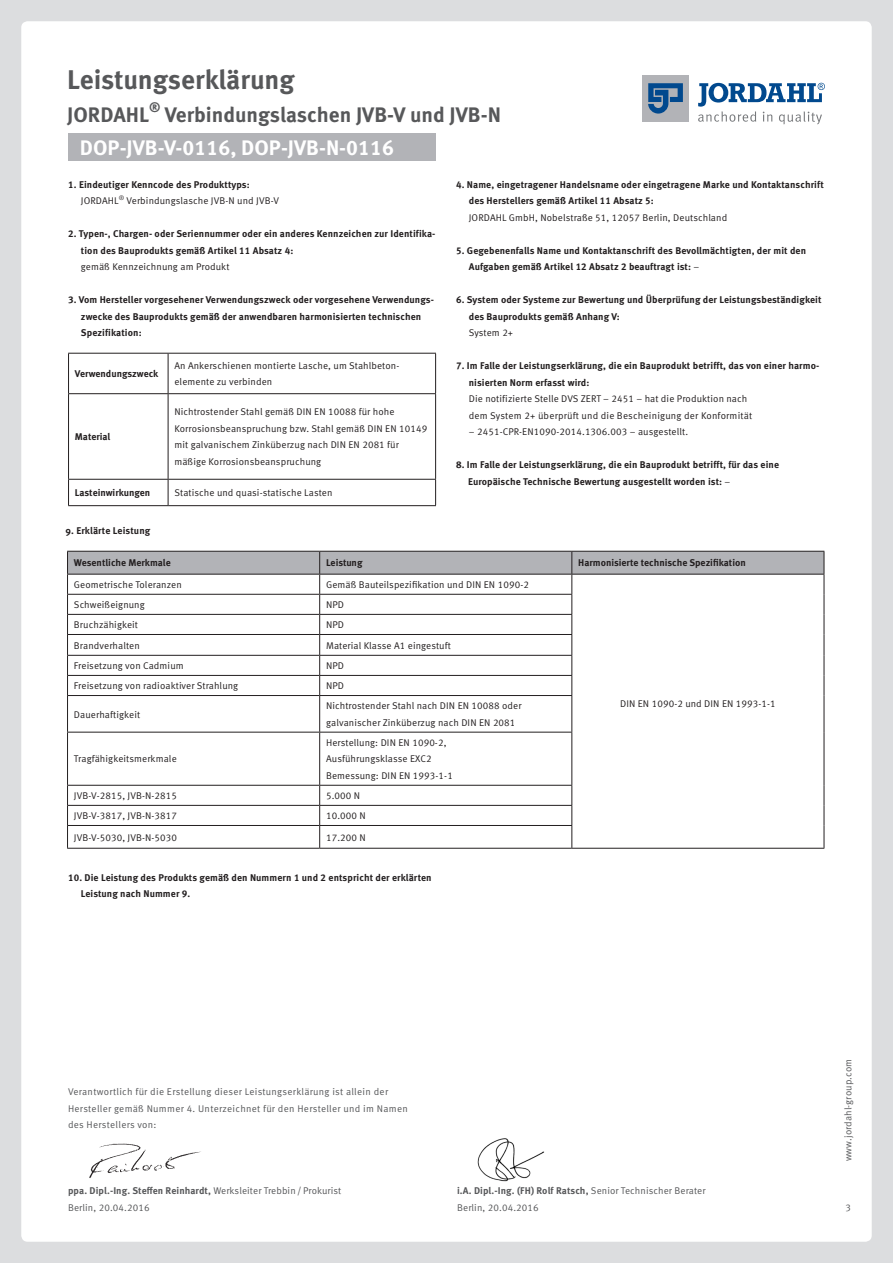
<style>
.page{position:relative;width:893px;height:1263px;background:#dcdddf}
.page>*{position:absolute;margin:0;border:0;box-sizing:border-box;transform-origin:0 0}
.t1{font:700 27px "Meta Pro";letter-spacing:-.005em;color:#57585a}
.t2{font:700 21px "Meta Pro";color:#57585a}
.t3{font:700 21px "Meta Pro";color:#fff}
.t4{font:700 9.75px/16.5px "Meta Pro";letter-spacing:.01em;color:#231f20}
.t5{font:9.75px/16.5px "Meta Pro";letter-spacing:.01em;color:#231f20}
.t6{font:9.75px/16.5px "Meta Pro";letter-spacing:.025em;color:#57585a}
.t7{font:700 9.75px "Meta Pro";letter-spacing:-.01em;color:#231f20}
.s1{font-weight:400}
.s2{font-weight:700}
</style>
<div class="page">
<div style="left:21px;top:21px;width:851px;height:1221px;background:#fff;border-radius:6px"></div>
<div style="left:68px;top:134px;width:368px;height:27px;background:#b2b3b7"></div>
<div style="left:642px;top:75px;width:47px;height:47px;background:#b2b3b7"></div>
<svg style="left:648px;top:83px;width:35px;height:31px"></svg>
<svg style="left:698px;top:83px;width:127px;height:41px"></svg>
<img style="left:477px;top:1138px;width:67px;height:44px">
<img style="left:89px;top:1143px;width:112px;height:35px">
<hr style="left:68px;top:353px;width:100px;height:1px;background:#231f20">
<hr style="left:68px;top:354px;width:1px;height:39px;background:#231f20">
<hr style="left:168px;top:353px;width:268px;height:1px;background:#231f20">
<hr style="left:168px;top:354px;width:1px;height:39px;background:#231f20">
<hr style="left:435px;top:354px;width:1px;height:39px;background:#231f20">
<hr style="left:68px;top:393px;width:100px;height:1px;background:#231f20">
<hr style="left:68px;top:394px;width:1px;height:85px;background:#231f20">
<hr style="left:168px;top:393px;width:268px;height:1px;background:#231f20">
<hr style="left:168px;top:394px;width:1px;height:85px;background:#231f20">
<hr style="left:435px;top:394px;width:1px;height:85px;background:#231f20">
<hr style="left:68px;top:479px;width:100px;height:1px;background:#231f20">
<svg style="left:68px;top:480px;width:1px;height:25px"></svg>
<hr style="left:168px;top:479px;width:268px;height:1px;background:#231f20">
<svg style="left:168px;top:480px;width:1px;height:25px"></svg>
<svg style="left:435px;top:480px;width:1px;height:25px"></svg>
<hr style="left:68px;top:505px;width:100px;height:1px;background:#231f20">
<hr style="left:168px;top:505px;width:268px;height:1px;background:#231f20">
<svg style="left:67px;top:551px;width:758px;height:144px"></svg>
<hr style="left:67px;top:695px;width:253px;height:1px;background:#231f20">
<hr style="left:67px;top:696px;width:1px;height:36px;background:#231f20">
<hr style="left:320px;top:695px;width:252px;height:1px;background:#231f20">
<hr style="left:319px;top:696px;width:1px;height:36px;background:#231f20">
<hr style="left:571px;top:696px;width:1px;height:36px;background:#231f20">
<hr style="left:824px;top:695px;width:1px;height:37px;background:#231f20">
<hr style="left:67px;top:732px;width:253px;height:1px;background:#231f20">
<hr style="left:67px;top:732px;width:1px;height:53px;background:#231f20">
<hr style="left:320px;top:732px;width:252px;height:1px;background:#231f20">
<hr style="left:319px;top:732px;width:1px;height:53px;background:#231f20">
<hr style="left:571px;top:732px;width:1px;height:53px;background:#231f20">
<hr style="left:824px;top:732px;width:1px;height:53px;background:#231f20">
<hr style="left:67px;top:785px;width:253px;height:1px;background:#231f20">
<hr style="left:320px;top:785px;width:252px;height:1px;background:#231f20">
<hr style="left:67px;top:805px;width:253px;height:1px;background:#231f20">
<hr style="left:320px;top:805px;width:252px;height:1px;background:#231f20">
<hr style="left:67px;top:825px;width:253px;height:1px;background:#231f20">
<svg style="left:67px;top:786px;width:1px;height:62px"></svg>
<hr style="left:320px;top:825px;width:252px;height:1px;background:#231f20">
<svg style="left:319px;top:786px;width:1px;height:62px"></svg>
<svg style="left:571px;top:786px;width:1px;height:62px"></svg>
<svg style="left:824px;top:785px;width:1px;height:63px"></svg>
<hr style="left:67px;top:848px;width:253px;height:1px;background:#231f20">
<hr style="left:320px;top:848px;width:252px;height:1px;background:#231f20">
<hr style="left:572px;top:848px;width:252px;height:1px;background:#231f20">
<h1 class="t1" style="left:67px;top:58px;width:229px">Leistungserklärung</h1>
<h2 class="t2" style="left:67px;top:98px;width:435px">JORDAHL<sup>®</sup> Verbindungslaschen JVB-V und JVB-N</h2>
<h2 class="t3" style="left:80px;top:131px;width:316px">DOP-JVB-V-0116, DOP-JVB-N-0116</h2>
<p class="t4" style="left:68px;top:176px;width:183px">1. Eindeutiger Kenncode des Produkttyps:</p>
<p class="t5" style="left:81px;top:192px;width:10px">JORDAH</p>
<p class="t5" style="left:114px;top:192px;width:166px">L<sup>®</sup> Verbindungslasche JVB-N und JVB-V</p>
<p class="t4" style="left:81px;top:225px;width:356px;text-indent:-13px">2. Typen-, Chargen- oder Seriennummer oder ein anderes Kennzeichen zur Identifika&shy;tion des Bauprodukts gemäß Artikel 11 Absatz 4:</p>
<p class="t5" style="left:81px;top:258px;width:150px">gemäß Kennzeichnung am Produkt</p>
<p class="t4" style="left:81px;top:291px;width:355px;text-indent:-13px">3. Vom Hersteller vorgesehener Verwendungszweck oder vorgesehene Verwendungs&shy;zwecke des Bauprodukts gemäß der anwendbaren harmonisierten technischen<br>Spezifikation:</p>
<p class="t4" style="left:75px;top:365px;width:85px">Verwendungszweck</p>
<p class="t5" style="left:174px;top:357px;width:225px">An Ankerschienen montierte Lasche, um Stahlbeton&shy;elemente zu verbinden</p>
<p class="t4" style="left:75px;top:428px;width:37px">Material</p>
<p class="t5" style="left:174px;top:403px;width:222px;text-indent:140px">EN 10088 für hohe -Korrosionsbeanspruchung bzw. Stahl gemäß DIN</p>
<p class="t5" style="left:174px;top:403px;width:128px">N ichtrostender Stahl gemäß DIN</p>
<p class="t5" style="left:385px;top:420px;width:44px">EN 10149</p>
<p class="t5" style="left:174px;top:436px;width:162px">mit galvanischem Zinküberzug nach DIN</p>
<p class="t5" style="left:348px;top:436px;width:52px">EN 2081 für</p>
<p class="t5" style="left:174px;top:453px;width:148px">mäßige Korrosionsbeanspruchung</p>
<p class="t4" style="left:75px;top:484px;width:77px">Lasteinwirkungen</p>
<p class="t5" style="left:174px;top:484px;width:160px">Statische und quasi-statische Lasten</p>
<p class="t4" style="left:66px;top:522px;width:86px">9. Erklärte Leistung</p>
<p class="t4" style="left:469px;top:176px;width:356px;text-indent:-13px">4. Name, eingetragener Handelsname oder eingetragene Marke und Kontaktanschrift des Herstellers gemäß Artikel 11 Absatz 5:</p>
<p class="t5" style="left:469px;top:209px;width:10px">JORDAH</p>
<p class="t5" style="left:502px;top:209px;width:227px">L GmbH, Nobelstraße 51, 12057 Berlin, Deutschland</p>
<p class="t4" style="left:469px;top:242px;width:339px;text-indent:-13px">5. Gegebenenfalls Name und Kontaktanschrift des Bevollmächtigten, der mit den<br>Aufgaben gemäß Artikel 12 Absatz 2 beauftragt ist: <span class="s1">–</span></p>
<p class="t4" style="left:469px;top:291px;width:354px;text-indent:-13px">6. System oder Systeme zur Bewertung und Überprüfung der Leistungsbeständigkeit des Bauprodukts gemäß Anhang V:</p>
<p class="t5" style="left:469px;top:324px;width:46px">System 2+</p>
<p class="t4" style="left:469px;top:357px;width:352px;text-indent:-13px">7. Im Falle der Leistungserklärung, die ein Bauprodukt betrifft, das von einer harmo&shy;nisierten Norm erfasst wird:</p>
<p class="t5" style="left:469px;top:390px;width:99px">Die notifizierte Stelle DVS</p>
<p class="t5" style="left:581px;top:390px;width:11px">ZERT</p>
<p class="t5" style="left:469px;top:390px;width:285px;text-indent:134px">– 2451 – hat die Produktion nach dem System 2+ überprüft und die Bescheinigung der Konformität</p>
<p class="t5" style="left:469px;top:423px;width:221px">– 2451-CPR-EN 1090-2014.1306.003 – ausgestellt.</p>
<p class="t4" style="left:468px;top:456px;width:312px;text-indent:-12px">8. Im Falle der Leistungserklärung, die ein Bauprodukt betrifft, für das eine<br>Europäische Technische Bewertung ausgestellt worden ist: <span class="s1">–</span></p>
<p class="t4" style="left:74px;top:554px;width:98px">Wesentliche Merkmale</p>
<p class="t7" style="left:326px;top:555px;width:38px">Leistung</p>
<p class="t4" style="left:578px;top:554px;width:169px">Harmonisierte technische Spezifikation</p>
<p class="t5" style="left:74px;top:576px;width:109px">Geometrische Toleranzen</p>
<p class="t5" style="left:326px;top:576px;width:146px">Gemäß Bauteilspezifikation und DIN</p>
<p class="t5" style="left:484px;top:576px;width:47px">EN 1090-2</p>
<p class="t5" style="left:74px;top:596px;width:72px">Schweißeignung</p>
<p class="t5" style="left:326px;top:596px;width:18px">NPD</p>
<p class="t5" style="left:74px;top:616px;width:66px">Bruchzähigkeit</p>
<p class="t5" style="left:326px;top:616px;width:18px">NPD</p>
<p class="t5" style="left:74px;top:636px;width:67px">Brandverhalten</p>
<p class="t5" style="left:326px;top:636px;width:126px">Material Klasse A1 eingestuft</p>
<p class="t5" style="left:74px;top:657px;width:111px">Freisetzung von Cadmium</p>
<p class="t5" style="left:326px;top:657px;width:18px">NPD</p>
<p class="t5" style="left:74px;top:677px;width:166px">Freisetzung von radioaktiver Strahlung</p>
<p class="t5" style="left:326px;top:677px;width:18px">NPD</p>
<p class="t5" style="left:74px;top:705px;width:68px">Dauerhaftigkeit</p>
<p class="t5" style="left:326px;top:697px;width:120px">N ichtrostender Stahl nach DIN</p>
<p class="t5" style="left:326px;top:697px;width:197px;text-indent:132px">EN 10088 oder galvanischer Zinküberzug nach DIN</p>
<p class="t5" style="left:479px;top:713px;width:38px">EN 2081</p>
<p class="t5" style="left:74px;top:750px;width:104px">Tragfähigkeitsmerkmale</p>
<p class="t5" style="left:326px;top:734px;width:61px">H erstellung: DIN</p>
<p class="t5" style="left:326px;top:734px;width:122px;text-indent:72px">EN 1090-2,<br>Ausführungsklasse EXC2<br>Bemessung: DIN</p>
<p class="t5" style="left:399px;top:767px;width:55px">EN 1993-1-1</p>
<p class="t5" style="left:74px;top:787px;width:105px">JVB-V-2815, JVB-N-2815</p>
<p class="t5" style="left:326px;top:787px;width:34px">5.000 N</p>
<p class="t5" style="left:74px;top:807px;width:105px">JVB-V-3817, JVB-N-3817</p>
<p class="t5" style="left:326px;top:807px;width:39px">10.000 N</p>
<p class="t5" style="left:74px;top:828px;width:105px">JVB-V-5030, JVB-N-5030</p>
<p class="t5" style="left:326px;top:828px;width:39px">17.200 N</p>
<p class="t4" style="left:81px;top:869px;width:352px;text-indent:-13px">10. Die Leistung des Produkts gemäß den Nummern 1 und 2 entspricht der erklärten<br>Leistung nach Nummer 9.</p>
<p class="t5" style="left:620px;top:694px;width:6px">DIN</p>
<p class="t5" style="left:638px;top:694px;width:72px">EN 1090-2 und DIN</p>
<p class="t5" style="left:722px;top:694px;width:55px">EN 1993-1-1</p>
<p class="t6" style="left:68px;top:1083px;width:341px">Verantwortlich für die Erstellung dieser Leistungserklärung ist allein der<br>Hersteller gemäß N ummer 4. U nterzeichnet für den Hersteller und im Namen des H erstellers von:</p>
<p class="t6" style="left:68px;top:1182px;width:275px"><span class="s2">ppa. Dipl.-Ing. Steffen Reinhardt,</span> Werksleiter Trebbin / Prokurist<br>Berlin, 20.04.2016</p>
<p class="t6" style="left:457px;top:1182px;width:250px"><span class="s2">i.A. Dipl.-Ing. (FH) Rolf Ratsch,</span> Senior Technischer Berater<br>Berlin, 20.04.2016</p>
<p class="t6" style="left:839px;top:1161px;width:104px;rotate:-90deg">www.jordahl-group.com</p>
<p class="t6" style="left:845px;top:1199px;width:7px">3</p>
</div>
